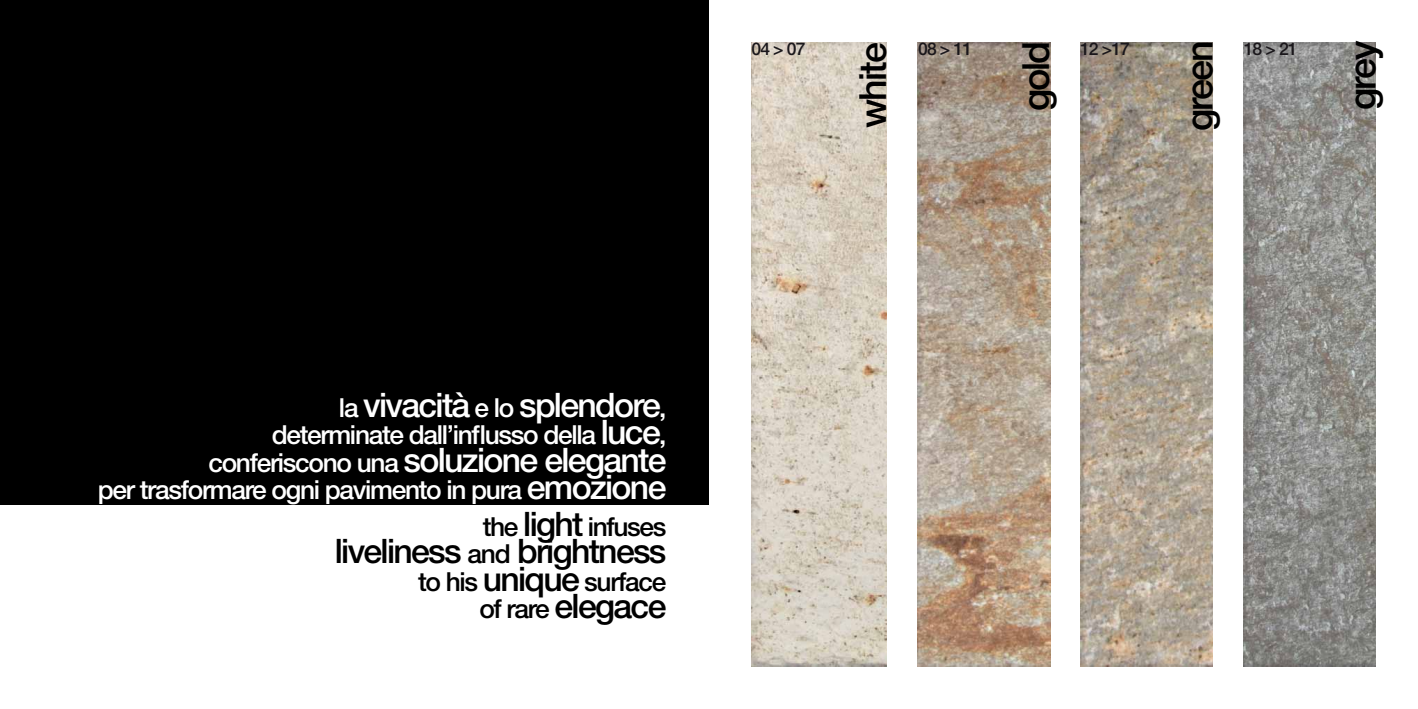
<style>
.page{position:relative;width:1418px;height:709px;background:#fff}
.page>*{position:absolute;margin:0;border:0;box-sizing:border-box;transform-origin:0 0}
.t1{font:500 37.5px "Helvetica Neue LT Std";letter-spacing:-.05em;color:#000}
.t2{font:500 33.75px "Helvetica Neue LT Std";letter-spacing:-.05em;color:#fff}
.t3{font:500 33.75px "Helvetica Neue LT Std";letter-spacing:-.05em;color:#000}
.t4{font:500 26.25px/36.2px "Helvetica Neue LT Std";letter-spacing:-.05em;color:#fff;text-align:right}
.t5{font:500 26.25px "Helvetica Neue LT Std";letter-spacing:-.05em;color:#000}
.t6{font:500 17.5px "Helvetica Neue LT Std";letter-spacing:-.05em;color:#1a171b}
.s1{font-size:26.25px}
.s2{font-size:33.75px}
.s3{color:#000}
.s4{font-size:33.75px;color:#000}
</style>
<div class="page">
<img style="left:1243px;top:43px;width:132px;height:623px">
<img style="left:1080px;top:43px;width:132px;height:623px">
<img style="left:917px;top:43px;width:133px;height:623px">
<img style="left:751px;top:43px;width:135px;height:623px">
<div style="left:0;top:0;width:709px;height:504px;background:#000"></div>
<p class="t6" style="left:751px;top:38px;width:55px">04 &gt; 07</p>
<h1 class="t1" style="left:850px;top:128px;width:87px;rotate:-90deg">white</h1>
<p class="t6" style="left:918px;top:38px;width:55px">08 &gt; 11</p>
<h1 class="t1" style="left:1013px;top:111px;width:72px;rotate:-90deg">gold</h1>
<p class="t6" style="left:1080px;top:38px;width:51px">12 &gt;17</p>
<h1 class="t1" style="left:1176px;top:131px;width:92px;rotate:-90deg">green</h1>
<p class="t6" style="left:1243px;top:38px;width:55px">18 &gt; 21</p>
<h1 class="t1" style="left:1339px;top:110px;width:71px;rotate:-90deg">grey</h1>
<p class="t2" style="left:339px;top:384px;width:329px"><span class="s1">la</span> vivacità <span class="s1">e lo</span> splendore<span class="s1">,</span></p>
<p class="t4" style="left:272px;top:416px;width:396px">determinate dall’influsso della <span class="s2">luce</span>,</p>
<p class="t2" style="left:208px;top:439px;width:459px"><span class="s1">conferiscono una</span> soluzione elegante</p>
<p class="t4" style="left:98px;top:471px;width:570px">per trasformare ogni pavimento in pura <span class="s2">emozione </span><span class="s3">the</span> <span class="s4">light</span> <span class="s3">infuses</span></p>
<p class="t3" style="left:335px;top:531px;width:333px">liveliness <span class="s1">and</span> brightness</p>
<p class="t5" style="left:418px;top:565px;width:250px">to his <span class="s2">unique</span> surface</p>
<p class="t3" style="left:479px;top:586px;width:188px"><span class="s1">of rare</span> elegace</p>
</div>
